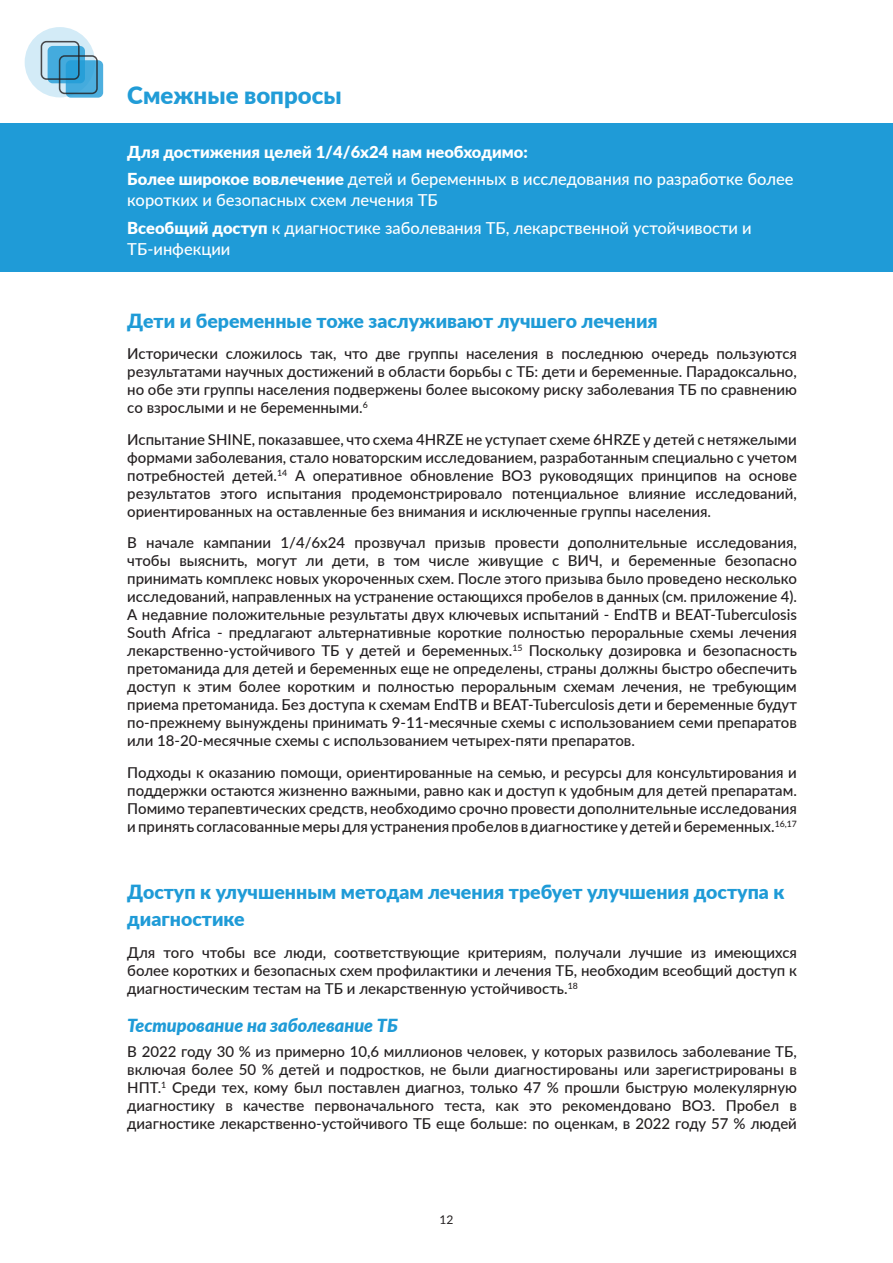
<style>
.page{position:relative;width:893px;height:1263px;background:#fff}
.page>*{position:absolute;margin:0;border:0;box-sizing:border-box;transform-origin:0 0}
.Subhead{font:900 24px "Lato";color:#219cd7}
.Annex_Subhead{font:900 19.5px/27px "Lato";color:#1f9bd7}
._5ubsubhead{font:italic 900 18px "Lato";color:#1f9bd7}
.Blue_Callout{font:500 16.5px/21px "Lato";color:#fff}
.Blue_Callout-2{font:900 16.5px "Lato";color:#fff}
.t1{font:500 15px/18px "Lato";color:#231f20;text-align:justify}
.t2{font:12px "Lato";color:#231f20}
.s1{font-weight:900}
</style>
<div class="page">
<div style="left:0;top:123px;width:893px;height:148px;background:#1f9bd7"></div>
<svg style="left:25px;top:27px;width:70px;height:70px;background:#d0e8f5"></svg>
<div style="left:66px;top:60px;width:37px;height:38px;background:#47acdd;border-radius:5px"></div>
<svg style="left:48px;top:46px;width:37px;height:37px"></svg>
<div style="left:59px;top:55px;width:39px;height:39px;border:2px solid #231f20;border-radius:5px"></div>
<div style="left:41px;top:41px;width:39px;height:39px;border:2px solid #231f20;border-radius:5px"></div>
<p class="Subhead" style="left:127px;top:77px;width:216px">Смежные вопросы</p>
<p class="Blue_Callout-2" style="left:127px;top:139px;width:402px">Для достижения целей 1/4/6x24 нам необходимо:</p>
<p class="Blue_Callout" style="left:127px;top:168px;width:668px"><span class="s1">Более широкое вовлечение</span> детей и беременных в исследования по разработке более коротких и безопасных схем лечения ТБ</p>
<p class="Blue_Callout" style="left:127px;top:217px;width:626px"><span class="s1">Всеобщий доступ</span> к диагностике заболевания ТБ, лекарственной устойчивости и<br>ТБ-инфекции</p>
<p class="Annex_Subhead" style="left:127px;top:306px;width:532px">Дети и беременные тоже заслуживают лучшего лечения</p>
<p class="t1" style="left:127px;top:344px;width:671px">Исторически сложилось так, что две группы населения в последнюю очередь пользуются результатами научных достижений в области борьбы с ТБ: дети и беременные. Парадоксально, но обе эти группы населения подвержены более высокому риску заболевания ТБ по сравнению со взрослыми и не беременными.<sup>6</sup></p>
<p class="t1" style="left:127px;top:429px;width:671px">Испытание SHINE, показавшее, что схема 4HRZE не уступает схеме 6HRZE у детей с нетяжелыми формами заболевания, стало новаторским исследованием, разработанным специально с учетом потребностей детей.<sup>14</sup> А оперативное обновление ВОЗ руководящих принципов на основе результатов этого испытания продемонстрировало потенциальное влияние исследований, ориентированных на оставленные без внимания и исключенные группы населения.</p>
<p class="t1" style="left:127px;top:533px;width:671px">В начале кампании 1/4/6x24 прозвучал призыв провести дополнительные исследования, чтобы выяснить, могут ли дети, в том числе живущие с ВИЧ, и беременные безопасно принимать комплекс новых укороченных схем. После этого призыва было проведено несколько исследований, направленных на устранение остающихся пробелов в данных (см. приложение 4).<br>А недавние положительные результаты двух ключевых испытаний - EndTB и BEAT-Tuberculosis South Africa - предлагают альтернативные короткие полностью пероральные схемы лечения лекарственно-устойчивого ТБ у детей и беременных.<sup>15</sup> Поскольку дозировка и безопасность претоманида для детей и беременных еще не определены, страны должны быстро обеспечить доступ к этим более коротким и полностью пероральным схемам лечения, не требующим приема претоманида. Без доступа к схемам EndTB и BEAT-Tuberculosis дети и беременные будут по-прежнему вынуждены принимать 9-11-месячные схемы с использованием семи препаратов или 18-20-месячные схемы с использованием четырех-пяти препаратов.</p>
<p class="t1" style="left:127px;top:762px;width:671px">Подходы к оказанию помощи, ориентированные на семью, и ресурсы для консультирования и поддержки остаются жизненно важными, равно как и доступ к удобным для детей препаратам.<br>Помимо терапевтических средств, необходимо срочно провести дополнительные исследования и принять согласованные меры для устранения пробелов в диагностике у детей и беременных.<sup>16,17</sup></p>
<p class="Annex_Subhead" style="left:127px;top:878px;width:659px">Доступ к улучшенным методам лечения требует улучшения доступа к диагностике</p>
<p class="t1" style="left:127px;top:942px;width:671px">Для того чтобы все люди, соответствующие критериям, получали лучшие из имеющихся более коротких и безопасных схем профилактики и лечения ТБ, необходим всеобщий доступ к диагностическим тестам на ТБ и лекарственную устойчивость.<sup>18</sup></p>
<p class="_5ubsubhead" style="left:127px;top:1012px;width:272px">Тестирование на заболевание ТБ</p>
<p class="t1" style="left:127px;top:1041px;width:671px">В 2022 году 30 % из примерно 10,6 миллионов человек, у которых развилось заболевание ТБ, включая более 50 % детей и подростков, не были диагностированы или зарегистрированы в НПТ.<sup>1</sup> Среди тех, кому был поставлен диагноз, только 47 % прошли быструю молекулярную диагностику в качестве первоначального теста, как это рекомендовано ВОЗ. Пробел в диагностике лекарственно-устойчивого ТБ еще больше: по оценкам, в 2022 году 57 % людей</p>
<p class="t2" style="left:440px;top:1211px;width:15px">12</p>
</div>
